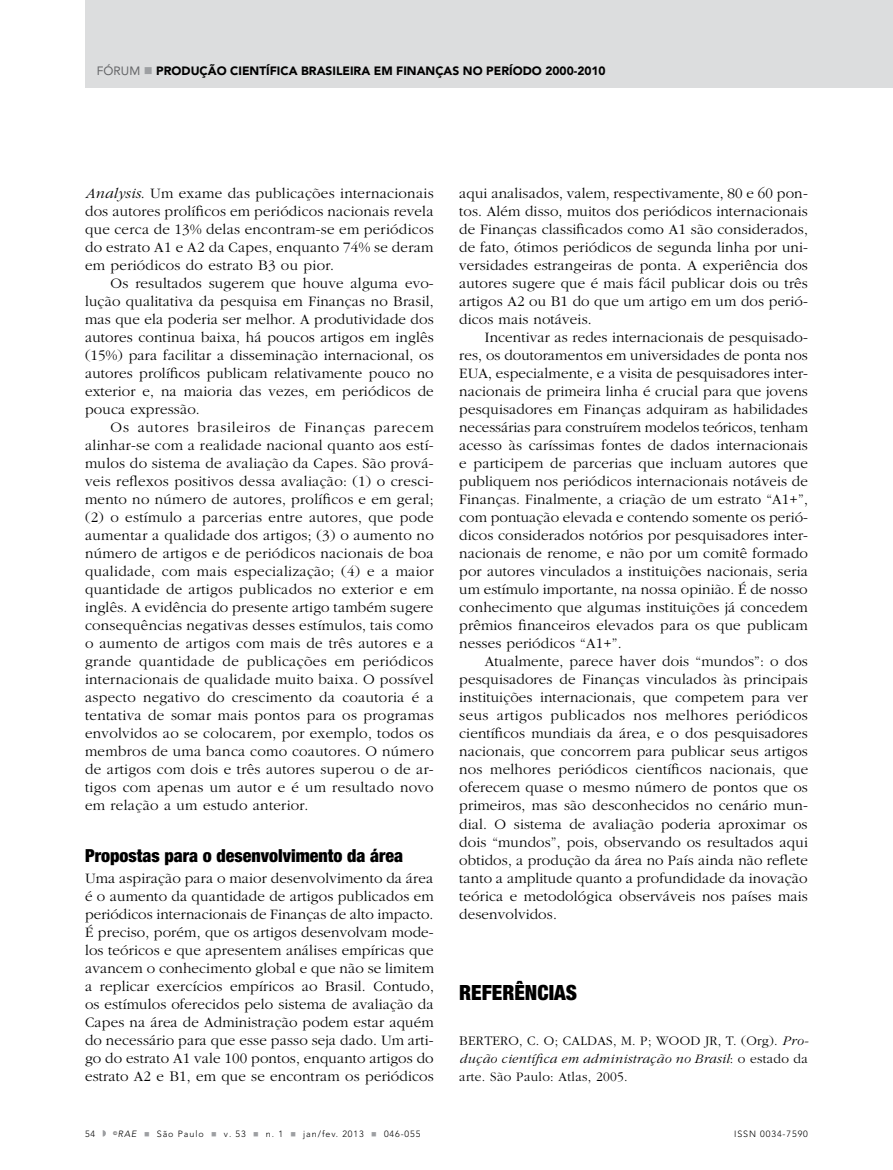
<style>
.page{position:relative;width:893px;height:1170px;background:#fff}
.page>*{position:absolute;margin:0;border:0;box-sizing:border-box;transform-origin:0 0}
.t1{font:900 condensed 21px "Helvetica Neue LT Std";color:#000}
.t2{font:900 condensed 18px "Helvetica Neue";color:#000}
.t3{font:300 15px/18px "Garamond";letter-spacing:.01em;color:#000;text-align:justify}
.t4{font:300 13.5px/18px "Garamond";letter-spacing:.02em;color:#000;text-align:justify}
.t5{font:900 12px "Avenir LT Std";color:#000}
.t6{font:300 9px "Avenir LT Std";letter-spacing:.1em;color:#000}
.s1{font-weight:400;color:#636466}
.s2{color:#9d9fa2}
.s3{font-style:italic}
</style>
<div class="page">
<div style="left:85px;top:0;width:808px;height:87px;background:#dcddde"></div>
<svg style="left:103px;top:1130px;width:3px;height:6px"></svg>
<p class="t5" style="left:97px;top:63px;width:510px"><span class="s1">FÓRUM</span> <span class="s2">■</span> PRODUÇÃO CIENTÍFICA BRASILEIRA EM FINANÇAS NO PERÍODO 2000-2010</p>
<p class="t3" style="left:85px;top:185px;width:350px"><span class="s3">Analysis</span>. Um exame das publicações internacionais dos autores prolíficos em periódicos nacionais revela que cerca de 13% delas encontram-se em periódicos do estrato A1 e A2 da Capes, enquanto 74% se deram em periódicos do estrato B3 ou pior.</p>
<p class="t3" style="left:85px;top:275px;width:350px;text-indent:26px">Os resultados sugerem que houve alguma evo&shy;lução qualitativa da pesquisa em Finanças no Brasil, mas que ela poderia ser melhor. A produtividade dos autores continua baixa, há poucos artigos em inglês (15%) para facilitar a disseminação internacional, os autores prolíficos publicam relativamente pouco no exterior e, na maioria das vezes, em periódicos de pouca expressão.</p>
<p class="t3" style="left:85px;top:419px;width:350px;text-indent:26px">Os autores brasileiros de Finanças parecem alinhar-se com a realidade nacional quanto aos estí&shy;mulos do sistema de avaliação da Capes. São prová&shy;veis reflexos positivos dessa avaliação: (1) o cresci&shy;mento no número de autores, prolíficos e em geral; (2) o estímulo a parcerias entre autores, que pode aumentar a qualidade dos artigos; (3) o aumento no número de artigos e de periódicos nacionais de boa qualidade, com mais especialização; (4) e a maior quantidade de artigos publicados no exterior e em inglês. A evidência do presente artigo também sugere consequências negativas desses estímulos, tais como o aumento de artigos com mais de três autores e a grande quantidade de publicações em periódicos internacionais de qualidade muito baixa. O possível aspecto negativo do crescimento da coautoria é a tentativa de somar mais pontos para os programas envolvidos ao se colocarem, por exemplo, todos os membros de uma banca como coautores. O número de artigos com dois e três autores superou o de ar&shy;tigos com apenas um autor e é um resultado novo em relação a um estudo anterior.</p>
<p class="t2" style="left:85px;top:844px;width:320px">Propostas para o desenvolvimento da área</p>
<p class="t3" style="left:85px;top:869px;width:350px">Uma aspiração para o maior desenvolvimento da área é o aumento da quantidade de artigos publicados em periódicos internacionais de Finanças de alto impacto.<br>É preciso, porém, que os artigos desenvolvam mode&shy;los teóricos e que apresentem análises empíricas que avancem o conhecimento global e que não se limitem a replicar exercícios empíricos ao Brasil. Contudo, os estímulos oferecidos pelo sistema de avaliação da Capes na área de Administração podem estar aquém do necessário para que esse passo seja dado. Um arti&shy;go do estrato A1 vale 100 pontos, enquanto artigos do estrato A2 e B1, em que se encontram os periódicos</p>
<p class="t3" style="left:459px;top:185px;width:350px">aqui analisados, valem, respectivamente, 80 e 60 pon&shy;tos. Além disso, muitos dos periódicos internacionais de Finanças classificados como A1 são considerados, de fato, ótimos periódicos de segunda linha por uni&shy;versidades estrangeiras de ponta. A experiência dos autores sugere que é mais fácil publicar dois ou três artigos A2 ou B1 do que um artigo em um dos perió&shy;dicos mais notáveis.</p>
<p class="t3" style="left:459px;top:329px;width:350px;text-indent:26px">Incentivar as redes internacionais de pesquisado&shy;res, os doutoramentos em universidades de ponta nos EUA, especialmente, e a visita de pesquisadores inter&shy;nacionais de primeira linha é crucial para que jovens pesquisadores em Finanças adquiram as habilidades necessárias para construírem modelos teóricos, tenham acesso às caríssimas fontes de dados internacionais e participem de parcerias que incluam autores que publiquem nos periódicos internacionais notáveis de Finanças. Finalmente, a criação de um estrato “A1+”, com pontuação elevada e contendo somente os perió&shy;dicos considerados notórios por pesquisadores inter&shy;nacionais de renome, e não por um comitê formado por autores vinculados a instituições nacionais, seria um estímulo importante, na nossa opinião. É de nosso conhecimento que algumas instituições já concedem prêmios financeiros elevados para os que publicam nesses periódicos “A1+”.</p>
<p class="t3" style="left:459px;top:653px;width:350px;text-indent:26px">Atualmente, parece haver dois “mundos”: o dos pesquisadores de Finanças vinculados às principais instituições internacionais, que competem para ver seus artigos publicados nos melhores periódicos científicos mundiais da área, e o dos pesquisadores nacionais, que concorrem para publicar seus artigos nos melhores periódicos científicos nacionais, que oferecem quase o mesmo número de pontos que os primeiros, mas são desconhecidos no cenário mun&shy;dial. O sistema de avaliação poderia aproximar os dois “mundos”, pois, observando os resultados aqui obtidos, a produção da área no País ainda não reflete tanto a amplitude quanto a profundidade da inovação teórica e metodológica observáveis nos países mais desenvolvidos.</p>
<h1 class="t1" style="left:459px;top:979px;width:119px">REFERÊNCIAS</h1>
<p class="t4" style="left:459px;top:1031px;width:351px">BERTERO, C. O; CALDAS, M. P; WOOD JR, T. (Org). <span class="s3">Pro&shy;dução científica em administração no Brasil</span>: o estado da arte. São Paulo: Atlas, 2005.</p>
<p class="t6" style="left:85px;top:1128px;width:12px">54</p>
<p class="t6" style="left:113px;top:1128px;width:309px"><sup>©</sup><span class="s3">RAE</span> <span class="s2">■</span> São Paulo <span class="s2">■</span> v. 53 <span class="s2">■</span> n. 1 <span class="s2">■</span> jan/fev. 2013 <span class="s2">■</span> 046-055</p>
<p class="t6" style="left:734px;top:1128px;width:75px">ISSN 0034-7590</p>
</div>
